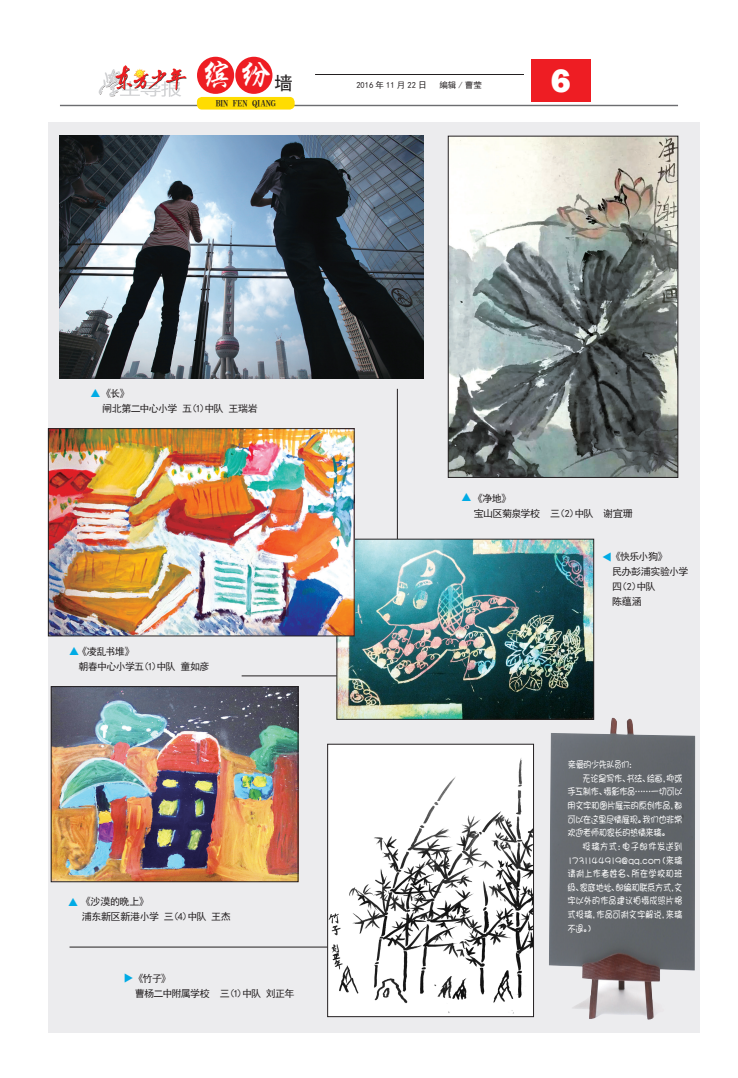
<style>
.page{position:relative;width:738px;height:1078px;background:#fff}
.page>*{position:absolute;margin:0;border:0;box-sizing:border-box;transform-origin:0 0}
.t1{font:34px "H Yi 1 gj";color:#fff}
.t2{font:800 34px "Franklin Gothic";color:#fff}
.t3{font:10px/15px "Sim Hei";letter-spacing:-.06em;color:#231f20}
.t4{font:10px "DFP Shao Nv W5";letter-spacing:-.045em;color:#fff;scale:.84 1}
.t5{font:10px "DFP Shao Nv W5";letter-spacing:-.005em;color:#fff;scale:.84 1}
.t6{font:10px "DFP Shao Nv W5";letter-spacing:-.025em;color:#fff;scale:.84 1}
.t7{font:10px "DFP Shao Nv W5";letter-spacing:.01em;color:#fff;scale:.84 1}
.t8{font:10px "DFP Shao Nv W5";letter-spacing:-.02em;color:#fff;scale:.84 1}
.t9{font:10px "DFP Shao Nv W5";letter-spacing:-.065em;color:#fff;scale:.84 1}
.t10{font:10px "DFP Shao Nv W5";letter-spacing:.045em;color:#fff;scale:.84 1}
.t11{font:10px "DFP Shao Nv W5";letter-spacing:-.08em;color:#fff;scale:.84 1}
.t12{font:10px "H Ya 2 gj";color:#00abe5}
.t13{font:9px "H Ya 5 gj";color:#231f20}
.t14{font:8.5px "Sim Hei";color:#231f20}
.s1{font-family:"H Ya 2 gj";color:#00abe5}
</style>
<div class="page">
<div style="left:48px;top:122px;width:651px;height:910px;background:#ececee"></div>
<div style="left:530px;top:60px;width:60px;height:42px;background:#ee1d23"></div>
<hr style="left:60px;top:105px;width:617px;height:1px;background:#6c6d70">
<div style="left:197px;top:97px;width:97px;height:12px;background:#ffdc01;border-radius:5px"></div>
<div style="left:197px;top:57px;width:37px;height:37px;background:#ee1d23;border-radius:50%"></div>
<div style="left:235px;top:57px;width:37px;height:37px;background:#ee1d23;border-radius:50%"></div>
<img style="left:98px;top:65px;width:89px;height:32px">
<hr style="left:315px;top:74px;width:208px;height:1px;background:#231f20">
<img style="left:548px;top:714px;width:146px;height:305px">
<img style="left:60px;top:136px;width:363px;height:242px">
<img style="left:450px;top:138px;width:225px;height:337px">
<div style="left:448px;top:136px;width:229px;height:341px;border:1px solid #231f20"></div>
<img style="left:338px;top:541px;width:253px;height:176px">
<div style="left:336px;top:539px;width:257px;height:180px;border:1px solid #231f20"></div>
<img style="left:50px;top:430px;width:302px;height:204px">
<div style="left:48px;top:428px;width:306px;height:208px;border:1px solid #231f20"></div>
<img style="left:53px;top:688px;width:243px;height:191px">
<div style="left:51px;top:686px;width:247px;height:195px;border:1px solid #231f20"></div>
<img style="left:329px;top:745px;width:202px;height:269px">
<div style="left:327px;top:743px;width:206px;height:273px;border:1px solid #231f20"></div>
<hr style="left:69px;top:946px;width:258px;height:1px;background:#231f20">
<hr style="left:397px;top:389px;width:1px;height:150px;background:#231f20">
<hr style="left:241px;top:675px;width:95px;height:1px;background:#231f20">
<h1 class="t1" style="left:199px;top:57px;width:95px">缤纷<sub>墙</sub></h1>
<p class="t13" style="left:215px;top:99px;width:62px">BIN FEN QIANG</p>
<p class="t14" style="left:356px;top:81px;width:72px">2016 年 11 月 22 日</p>
<p class="t14" style="left:439px;top:81px;width:44px">编辑 / 曹莹</p>
<h1 class="t2" style="left:550px;top:59px;width:21px">6</h1>
<p class="t3" style="left:101px;top:386px;width:158px">《长》<br>闸北第二中心小学 五（1）中队 王瑞岩</p>
<p class="t12" style="left:90px;top:388px;width:11px">▲</p>
<p class="t3" style="left:77px;top:644px;width:133px">《凌乱书堆》<br>朝春中心小学五（1）中队 童如彦</p>
<p class="t12" style="left:69px;top:646px;width:11px">▲</p>
<p class="t3" style="left:68px;top:893px;width:82px"><span class="s1">▲</span> 《沙漠的晚上》</p>
<p class="t3" style="left:82px;top:908px;width:150px">浦东新区新港小学 三（4）中队 王杰</p>
<p class="t3" style="left:134px;top:970px;width:162px">《竹子》<br>曹杨二中附属学校 三（1）中队 刘正年</p>
<p class="t12" style="left:134px;top:972px;width:11px;rotate:90deg">▲</p>
<p class="t12" style="left:461px;top:491px;width:11px">▲</p>
<p class="t3" style="left:472px;top:491px;width:161px">《净地》<br>宝山区菊泉学校　三（2）中队 谢宜珊</p>
<p class="t12" style="left:601px;top:561px;width:11px;rotate:-90deg">▲</p>
<p class="t3" style="left:610px;top:549px;width:79px">《快乐小狗》<br>民办彭浦实验小学四（2）中队<br>陈蕴涵</p>
<p class="t11" style="left:567px;top:759px;width:84px">亲爱的少先队员们：</p>
<p class="t4" style="left:582px;top:773px;width:120px">无论是写作、书法、绘画，抑或</p>
<p class="t4" style="left:567px;top:786px;width:138px">手工制作、摄影作品……一切可以</p>
<p class="t4" style="left:567px;top:800px;width:138px">用文字和图片展示的原创作品，都</p>
<p class="t4" style="left:567px;top:813px;width:138px">可以在这里尽情展现。我们也非常</p>
<p class="t9" style="left:567px;top:827px;width:123px">欢迎老师和家长的热情来稿。</p>
<p class="t10" style="left:582px;top:841px;width:120px">投稿方式：电子邮件发送到</p>
<p class="t5" style="left:566px;top:854px;width:139px">1731144919@qq.com（来稿</p>
<p class="t7" style="left:567px;top:868px;width:138px">请附上作者姓名、所在学校和班</p>
<p class="t4" style="left:567px;top:881px;width:138px">级、家庭地址、邮编和联系方式，文</p>
<p class="t8" style="left:567px;top:895px;width:138px">字以外的作品建议拍摄成照片格</p>
<p class="t6" style="left:567px;top:909px;width:138px">式投稿，作品可附文字解说，来稿</p>
<p class="t4" style="left:567px;top:922px;width:35px">不退。）</p>
</div>
